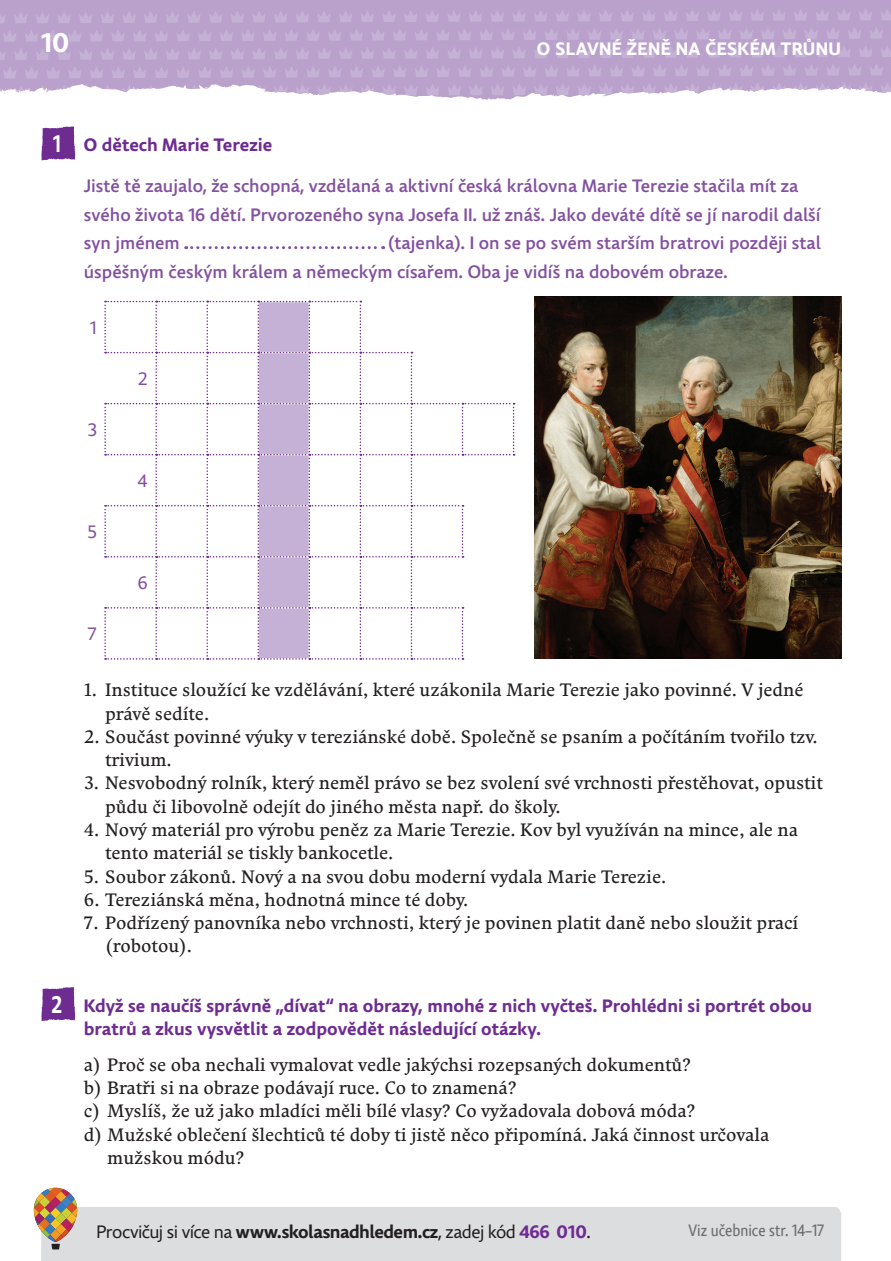
<style>
.page{position:relative;width:891px;height:1261px;background:#fff}
.page>*{position:absolute;margin:0;border:0;box-sizing:border-box;transform-origin:0 0}
.t1{font:700 27px "Comenia Sans";color:#fff}
.t2{font:18px/23.2px "Comenia Serif";color:#231f20}
.t3{font:500 18px/28.5px "Comenia Sans";color:#8351a0}
.t4{font:700 18px/23.2px "Comenia Sans";color:#6e2c91}
.t5{font:18px "Comenia Sans";letter-spacing:-.03em;color:#231f20}
.t6{font:700 18px "Comenia Sans";letter-spacing:.02em;color:#fff}
.t7{font:18px "Comenia Sans";color:#8351a0}
.t8{font:16.5px "Comenia Sans Cond";color:#6c6d70}
.s1{font-size:24px;color:#fff}
.s2{font-weight:700}
.s3{font-weight:700;color:#6e2c91}
</style>
<div class="page">
<svg style="left:0;top:0;width:890px;height:100px;background:#c1acd2"></svg>
<svg style="left:41px;top:126px;width:34px;height:34px"></svg>
<svg style="left:186px;top:246px;width:197px;height:3px"></svg>
<svg style="left:41px;top:987px;width:34px;height:34px"></svg>
<img style="left:535px;top:296px;width:306px;height:362px">
<svg style="left:104px;top:301px;width:410px;height:358px"></svg>
<svg style="left:34px;top:1187px;width:807px;height:73px"></svg>
<h1 class="t1" style="left:41px;top:25px;width:30px">10</h1>
<p class="t6" style="left:537px;top:37px;width:305px">O SLAVNÉ ŽENĚ NA ČESKÉM TRŮNU</p>
<p class="t4" style="left:53px;top:133px;width:221px"><span class="s1">1</span> O dětech Marie Terezie</p>
<p class="t3" style="left:84px;top:172px;width:738px">Jistě tě zaujalo, že schopná, vzdělaná a aktivní česká královna Marie Terezie stačila mít za svého života 16 dětí. Prvorozeného syna Josefa II. už znáš. Jako deváté dítě se jí narodil další syn jménem</p>
<p class="t3" style="left:84px;top:229px;width:738px;text-indent:305px">(tajenka). I on se po svém starším bratrovi později stal úspěšným českým králem a německým císařem. Oba je vidíš na dobovém obraze.</p>
<p class="t7" style="left:90px;top:316px;width:8px">1</p>
<p class="t7" style="left:88px;top:418px;width:10px">3</p>
<p class="t7" style="left:88px;top:520px;width:10px">5</p>
<p class="t7" style="left:88px;top:622px;width:10px">7</p>
<p class="t7" style="left:138px;top:367px;width:11px">2</p>
<p class="t7" style="left:138px;top:469px;width:11px">4</p>
<p class="t7" style="left:138px;top:571px;width:11px">6</p>
<p class="t2" style="left:105px;top:678px;width:699px;text-indent:-21px">1. Instituce sloužící ke vzdělávání, které uzákonila Marie Terezie jako povinné. V jedné právě sedíte.</p>
<p class="t2" style="left:105px;top:724px;width:714px;text-indent:-21px">2. Součást povinné výuky v tereziánské době. Společně se psaním a počítáním tvořilo tzv. trivium.</p>
<p class="t2" style="left:105px;top:771px;width:719px;text-indent:-21px">3. Nesvobodný rolník, který neměl právo se bez svolení své vrchnosti přestěhovat, opustit půdu či libovolně odejít do jiného města např. do školy.</p>
<p class="t2" style="left:105px;top:817px;width:694px;text-indent:-21px">4. Nový materiál pro výrobu peněz za Marie Terezie. Kov byl využíván na mince, ale na tento materiál se tiskly bankocetle.</p>
<p class="t2" style="left:84px;top:864px;width:584px">5. Soubor zákonů. Nový a na svou dobu moderní vydala Marie Terezie.</p>
<p class="t2" style="left:84px;top:887px;width:386px">6. Tereziánská měna, hodnotná mince té doby.</p>
<p class="t2" style="left:105px;top:910px;width:694px;text-indent:-21px">7. Podřízený panovníka nebo vrchnosti, který je povinen platit daně nebo sloužit prací (robotou).</p>
<p class="t4" style="left:84px;top:994px;width:729px;text-indent:-32px"><span class="s1">2</span> Když se naučíš správně „dívat“ na obrazy, mnohé z nich vyčteš. Prohlédni si portrét obou bratrů a zkus vysvětlit a zodpovědět následující otázky.</p>
<p class="t2" style="left:84px;top:1052px;width:608px">a) Proč se oba nechali vymalovat vedle jakýchsi rozepsaných dokumentů?</p>
<p class="t2" style="left:84px;top:1075px;width:434px">b) Bratři si na obraze podávají ruce. Co to znamená?</p>
<p class="t2" style="left:84px;top:1098px;width:613px">c) Myslíš, že už jako mladíci měli bílé vlasy? Co vyžadovala dobová móda?</p>
<p class="t2" style="left:84px;top:1122px;width:687px">d) Mužské oblečení šlechticů té doby ti jistě něco připomíná. Jaká činnost určovala</p>
<p class="t2" style="left:107px;top:1145px;width:138px">mužskou módu?</p>
<p class="t5" style="left:97px;top:1219px;width:495px">Procvičuj si více na <span class="s2">www.skolasnadhledem.cz</span>, zadej kód <span class="s3">466 010</span>.</p>
<p class="t8" style="left:688px;top:1219px;width:137px">Viz učebnice str. 14–17</p>
</div>
